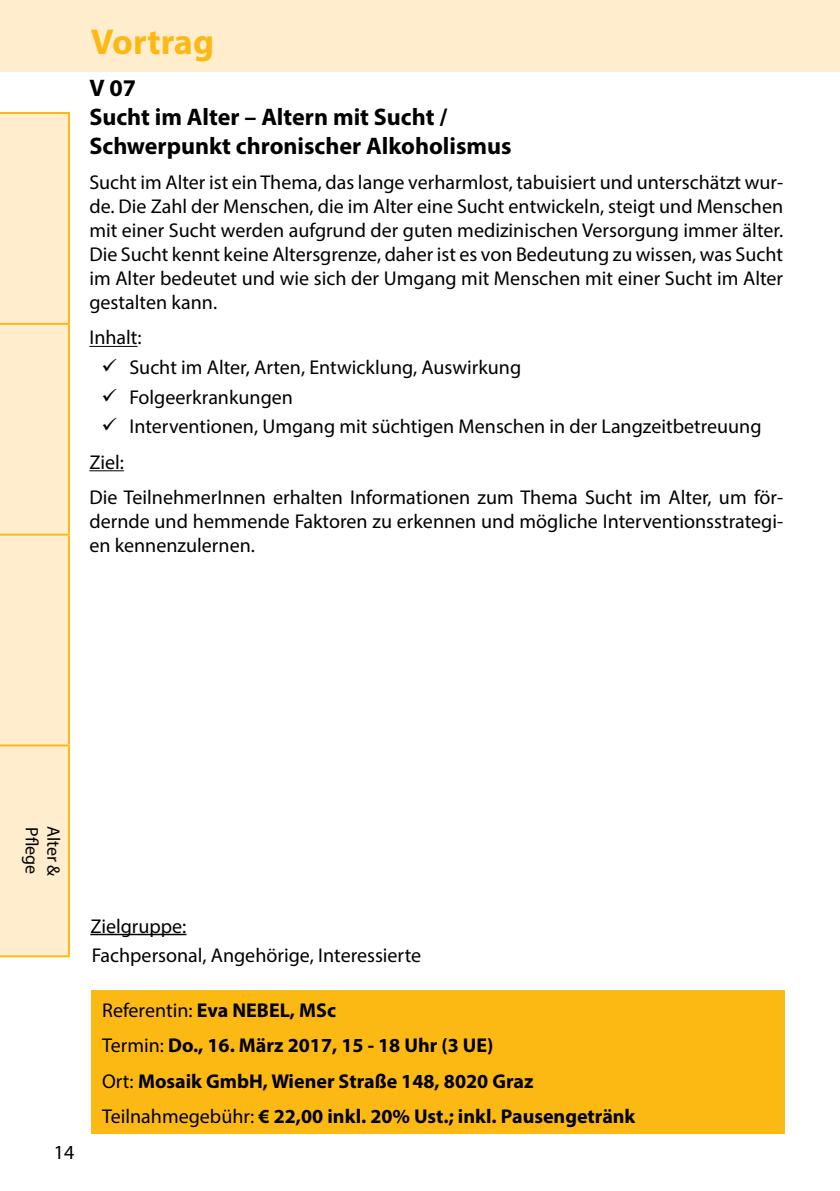
<style>
.page{position:relative;width:840px;height:1191px;background:#fff}
.page>*{position:absolute;margin:0;border:0;box-sizing:border-box;transform-origin:0 0}
.t1{font:700 36px "Myriad Pro";color:#fdb913}
.t2{font:700 24px/28.8px "Myriad Pro";color:#000}
.t3{font:20px/24px "Myriad Pro";color:#000}
.t4{font:700 20px/35.4px "Myriad Pro";color:#000}
.t5{font:18px "Myriad Pro";color:#000}
.s1{font-weight:400}
</style>
<div class="page">
<div style="left:91px;top:990px;width:693px;height:144px;background:#fdb913"></div>
<hr style="left:89px;top:346px;width:48px;height:1px;background:#000">
<hr style="left:89px;top:470px;width:35px;height:1px;background:#000">
<hr style="left:90px;top:933px;width:96px;height:2px;background:#000">
<div style="left:0;top:114px;width:68px;height:841px;background:#ffedce"></div>
<hr style="left:0;top:112px;width:70px;height:2px;background:#fdb913">
<hr style="left:68px;top:114px;width:2px;height:209px;background:#fdb913">
<hr style="left:68px;top:325px;width:2px;height:208px;background:#fdb913">
<hr style="left:68px;top:535px;width:2px;height:209px;background:#fdb913">
<hr style="left:68px;top:746px;width:2px;height:209px;background:#fdb913">
<hr style="left:0;top:323px;width:70px;height:2px;background:#fdb913">
<hr style="left:0;top:533px;width:70px;height:2px;background:#fdb913">
<hr style="left:0;top:744px;width:70px;height:2px;background:#fdb913">
<hr style="left:0;top:955px;width:70px;height:2px;background:#fdb913">
<hr style="left:839px;top:0;width:1px;height:72px;background:#ffedce">
<div style="left:0;top:0;width:839px;height:72px;background:#ffedce"></div>
<h1 class="t1" style="left:91px;top:18px;width:125px">Vortrag</h1>
<p class="t2" style="left:89px;top:73px;width:423px">V 07<br>Sucht im Alter – Altern mit Sucht /<br>Schwerpunkt chronischer Alkoholismus</p>
<p class="t3" style="left:89px;top:170px;width:695px;text-align:justify">Sucht im Alter ist ein Thema, das lange verharmlost, tabuisiert und unterschätzt wur&shy;de. Die Zahl der Menschen, die im Alter eine Sucht entwickeln, steigt und Menschen mit einer Sucht werden aufgrund der guten medizinischen Versorgung immer älter.<br>Die Sucht kennt keine Altersgrenze, daher ist es von Bedeutung zu wissen, was Sucht im Alter bedeutet und wie sich der Umgang mit Menschen mit einer Sucht im Alter gestalten kann.</p>
<p class="t3" style="left:129px;top:322px;width:633px;line-height:29.6px;text-indent:-40px">Inhalt:<br>Sucht im Alter, Arten, Entwicklung, Auswirkung<br>Folgeerkrankungen<br>Interventionen, Umgang mit süchtigen Menschen in der Langzeitbetreuung</p>
<p class="t3" style="left:89px;top:444px;width:695px;line-height:35.4px">Ziel:<br>Die TeilnehmerInnen erhalten Informationen zum Thema Sucht im Alter, um för-</p>
<p class="t3" style="left:89px;top:509px;width:695px">dernde und hemmende Faktoren zu erkennen und mögliche Interventionsstrategi&shy;en kennenzulernen.</p>
<p class="t5" style="left:43px;top:827px;width:49px;rotate:90deg">Pflege</p>
<p class="t5" style="left:65px;top:825px;width:52px;rotate:90deg">Alter &amp;</p>
<p class="t3" style="left:54px;top:1140px;width:22px">14</p>
<p class="t3" style="left:90px;top:910px;width:332px;line-height:29.6px">Zielgruppe:<br>Fachpersonal, Angehörige, Interessierte</p>
<p class="t4" style="left:102px;top:991px;width:534px"><span class="s1">Referentin:</span> Eva NEBEL, MSc<br><span class="s1">Termin:</span> Do., 16. März 2017, 15 - 18 Uhr (3 UE)<br><span class="s1">Ort:</span> Mosaik GmbH, Wiener Straße 148, 8020 Graz <span class="s1">Teilnahmegebühr:</span> € 22,00 inkl. 20% Ust.; inkl. Pausengetränk</p>
</div>
